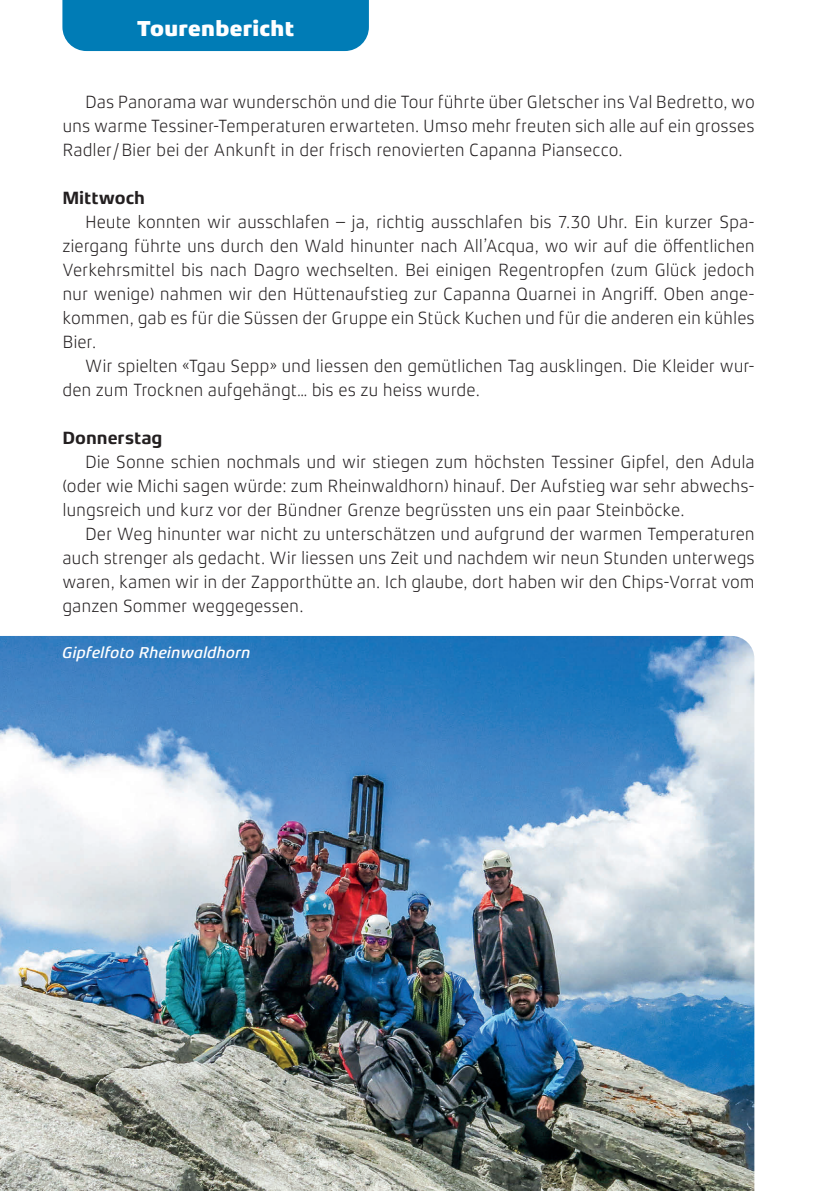
<style>
.page{position:relative;width:840px;height:1191px;background:#fff}
.page>*{position:absolute;margin:0;border:0;box-sizing:border-box;transform-origin:0 0}
.t1{font:800 22px "Xenois Sans Pro";letter-spacing:.01em;color:#fff}
.t2{font:300 18px/24px "Xenois Sans Pro";letter-spacing:-.01em;color:#231f20;text-align:justify}
.t3{font:700 18px "Xenois Sans Pro";color:#231f20}
.t4{font:italic 500 16px "Xenois Sans Pro";color:#fff}
</style>
<div class="page">
<div style="left:62px;top:0;width:307px;height:51px;background:#007cb6"></div>
<img style="left:0;top:636px;width:754px;height:555px">
<p class="t1" style="left:137px;top:16px;width:158px">Tourenbericht</p>
<p class="t2" style="left:62px;top:90px;width:693px;text-indent:23px">Das Panorama war wunderschön und die Tour führte über Gletscher ins Val Bedretto, wo uns warme Tessiner-Temperaturen erwarteten. Umso mehr freuten sich alle auf ein grosses Radler / Bier bei der Ankunft in der frisch renovierten Capanna Piansecco.</p>
<p class="t3" style="left:62px;top:187px;width:84px">Mittwoch</p>
<p class="t2" style="left:62px;top:210px;width:693px;text-indent:23px">Heute konnten wir ausschlafen – ja, richtig ausschlafen bis 7.30 Uhr. Ein kurzer Spa&shy;ziergang führte uns durch den Wald hinunter nach All’Acqua, wo wir auf die öffentlichen Verkehrsmittel bis nach Dagro wechselten. Bei einigen Regentropfen (zum Glück jedoch nur wenige) nahmen wir den Hüttenaufstieg zur Capanna Quarnei in Angriff. Oben ange&shy;kommen, gab es für die Süssen der Gruppe ein Stück Kuchen und für die anderen ein kühles Bier.</p>
<p class="t2" style="left:62px;top:354px;width:693px;text-indent:23px">Wir spielten «Tgau Sepp» und liessen den gemütlichen Tag ausklingen. Die Kleider wur&shy;den zum Trocknen aufgehängt… bis es zu heiss wurde.</p>
<p class="t3" style="left:62px;top:427px;width:102px">Donnerstag</p>
<p class="t2" style="left:62px;top:450px;width:693px;text-indent:23px">Die Sonne schien nochmals und wir stiegen zum höchsten Tessiner Gipfel, den Adula (oder wie Michi sagen würde: zum Rheinwaldhorn) hinauf. Der Aufstieg war sehr abwechs&shy;lungsreich und kurz vor der Bündner Grenze begrüssten uns ein paar Steinböcke.</p>
<p class="t2" style="left:62px;top:522px;width:693px;text-indent:23px">Der Weg hinunter war nicht zu unterschätzen und aufgrund der warmen Temperaturen auch strenger als gedacht. Wir liessen uns Zeit und nachdem wir neun Stunden unterwegs waren, kamen wir in der Zapporthütte an. Ich glaube, dort haben wir den Chips-Vorrat vom ganzen Sommer weggegessen.</p>
<p class="t4" style="left:62px;top:643px;width:190px">Gipfelfoto Rheinwaldhorn</p>
</div>
